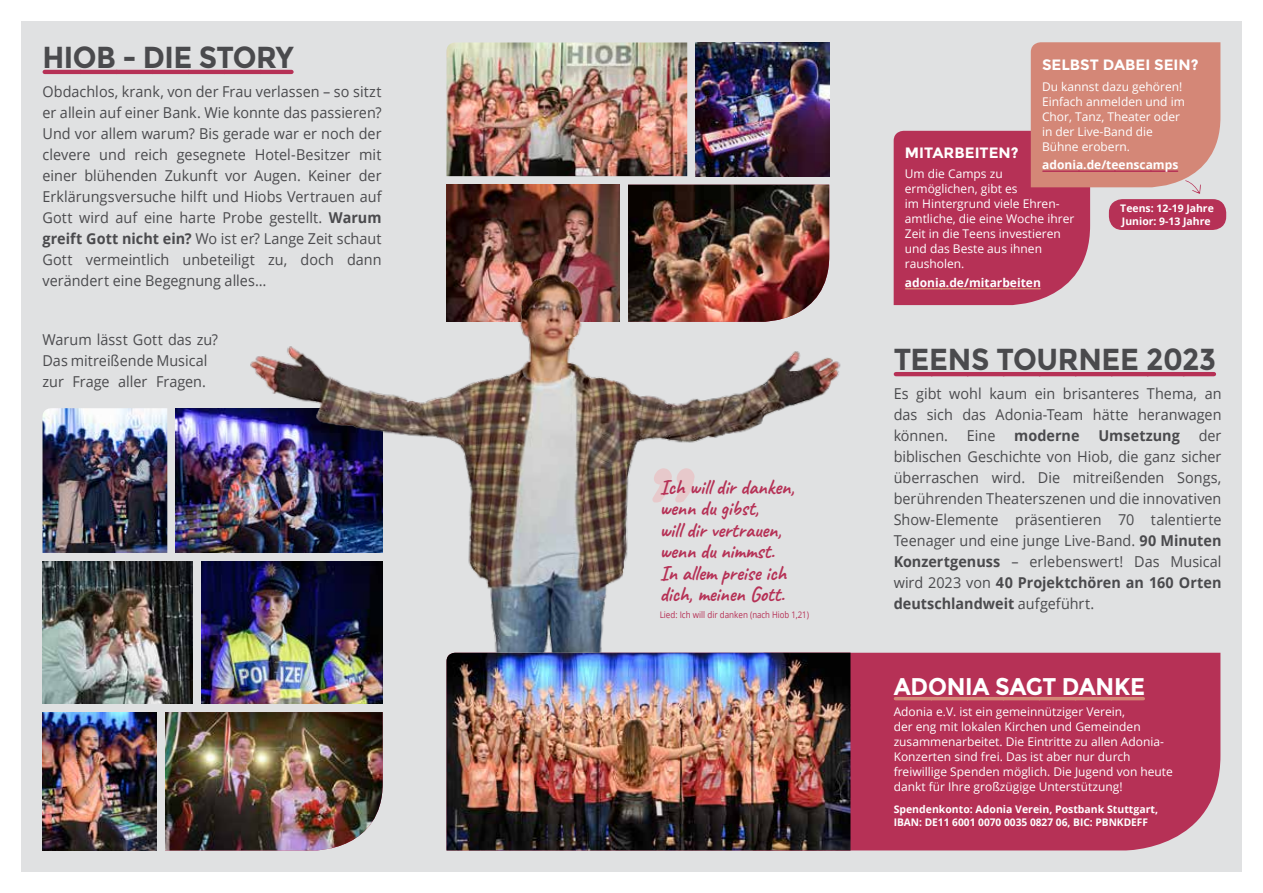
<style>
.page{position:relative;width:1263px;height:893px;background:#fff}
.page>*{position:absolute;margin:0;border:0;box-sizing:border-box;transform-origin:0 0}
.t1{font:700 30.3px "Montserrat";letter-spacing:-.02em;color:#4a4a4d;scale:.95 1}
.t2{font:700 24.15px "Montserrat";letter-spacing:-.01em;color:#fff;scale:.95 1}
.t3{font:700 21.45px/21.5px "Caveat";color:#b63156;scale:.94 1}
.t4{font:15px/21px "Open Sans";color:#4a4a4d;text-align:justify;scale:.96 1}
.t5{font:700 15px "Montserrat";color:#fff}
.t6{font:700 15px "Open Sans";letter-spacing:.005em;color:#4a4a4d;scale:.96 1}
.t7{font:12px/15px "Open Sans";color:#fff}
.t8{font:700 12px "Open Sans";color:#fff}
.t9{font:700 10.5px/13.5px "Open Sans";color:#fff}
.t10{font:9.15px "Open Sans";color:#b63156;scale:.89 1}
.s1{font-weight:700}
</style>
<div class="page">
<div style="left:21px;top:21px;width:1221px;height:851px;background:#e0e1e2"></div>
<svg style="left:45px;top:70px;width:246px;height:4px"></svg>
<img style="left:165px;top:712px;width:218px;height:138px">
<img style="left:628px;top:185px;width:201px;height:67px">
<div style="left:850px;top:653px;width:370px;height:197px;background:#b63156"></div>
<img style="left:43px;top:408px;width:124px;height:145px">
<img style="left:446px;top:43px;width:241px;height:133px">
<img style="left:696px;top:43px;width:133px;height:133px">
<img style="left:446px;top:185px;width:173px;height:67px">
<img style="left:176px;top:408px;width:11px;height:145px">
<img style="left:446px;top:653px;width:404px;height:197px">
<img style="left:43px;top:561px;width:150px;height:142px">
<img style="left:201px;top:653px;width:182px;height:50px">
<img style="left:43px;top:712px;width:113px;height:138px">
<svg style="left:905px;top:372px;width:309px;height:4px"></svg>
<svg style="left:895px;top:697px;width:248px;height:3px"></svg>
<img style="left:187px;top:252px;width:718px;height:401px">
<svg style="left:652px;top:468px;width:43px;height:34px"></svg>
<div style="left:1109px;top:199px;width:117px;height:31px;background:#b63156;border-radius:13px"></div>
<svg style="left:894px;top:42px;width:326px;height:263px"></svg>
<h1 class="t1" style="left:43px;top:39px;width:266px">HIOB - DIE STORY</h1>
<p class="t4" style="left:43px;top:81px;width:355px">Obdachlos, krank, von der Frau verlassen – so sitzt er allein auf einer Bank. Wie konnte das passieren?<br>Und vor allem warum? Bis gerade war er noch der clevere und reich gesegnete Hotel-Besitzer mit einer blühenden Zukunft vor Augen. Keiner der Erklärungsversuche hilft und Hiobs Vertrauen auf Gott wird auf eine harte Probe gestellt. <span class="s1">Warum greift Gott nicht ein?</span> Wo ist er? Lange Zeit schaut Gott vermeintlich unbeteiligt zu, doch dann verändert eine Begegnung alles…</p>
<p class="t4" style="left:43px;top:329px;width:184px;text-align:left">Warum lässt Gott das zu?<br>Das mitreißende Musical zur Frage aller Fragen.</p>
<h3 class="t3" style="left:660px;top:476px;width:145px">Ich will dir danken, wenn du gibst,<br>will dir vertrauen, wenn du nimmst.<br>In allem preise ich dich, meinen Gott.</h3>
<p class="t10" style="left:660px;top:608px;width:169px">Lied: Ich will dir danken (nach Hiob 1,21)</p>
<p class="t5" style="left:1042px;top:55px;width:11px">SELBS</p>
<p class="t5" style="left:1090px;top:55px;width:35px">T DABEI</p>
<p class="t5" style="left:1154px;top:55px;width:10px">SEIN</p>
<p class="t5" style="left:1191px;top:55px;width:9px">?</p>
<p class="t7" style="left:1042px;top:78px;width:144px">Du kannst dazu gehören!<br>Einfach anmelden und im<br>Chor, Tanz, Theater oder in der Live-Band die<br>Bühne erobern.</p>
<p class="t8" style="left:1042px;top:156px;width:138px">adonia.de/teenscamps</p>
<p class="t9" style="left:1120px;top:202px;width:95px;line-height:12.6px">Teens: 12-19 Jahre<br>Junior: 9-13 Jahre</p>
<p class="t5" style="left:905px;top:144px;width:38px">MI TARBEI</p>
<p class="t5" style="left:979px;top:144px;width:41px">TEN?</p>
<p class="t7" style="left:905px;top:166px;width:171px">Um die Camps zu ermöglichen, gibt es<br>im Hintergrund viele Ehren&shy;amtliche, die eine Woche ihrer<br>Zeit in die Teens investieren und das Beste aus ihnen rausholen.</p>
<p class="t8" style="left:905px;top:274px;width:138px">adonia.de/mitarbeiten</p>
<h1 class="t1" style="left:894px;top:341px;width:341px">TEENS TOURNEE 2023</h1>
<p class="t4" style="left:894px;top:383px;width:343px">Es gibt wohl kaum ein brisanteres Thema, an das sich das Adonia-Team hätte heranwagen können.</p>
<p class="t4" style="left:894px;top:425px;width:343px;text-indent:305px">der biblischen Geschichte von Hiob, die ganz sicher überraschen wird. Die mitreißenden Songs, berührenden Theaterszenen und die innovativen Show-Elemente präsentieren 70 talentierte Teenager und eine junge Live-Band. <span class="s1">90 Minuten Konzertgenuss</span> – erlebenswert! Das Musical wird 2023 von <span class="s1">40 Projektchören an 160 Orten deutschlandweit</span> aufgeführt.</p>
<p class="t4" style="left:967px;top:425px;width:31px">Eine</p>
<p class="t6" style="left:1014px;top:425px;width:70px">moderne</p>
<p class="t6" style="left:1098px;top:425px;width:86px">Umsetzung</p>
<h2 class="t2" style="left:894px;top:672px;width:266px">ADONIA SAGT DANKE</h2>
<p class="t7" style="left:894px;top:704px;width:281px">Adonia e.V. ist ein gemeinnütziger Verein,<br>der eng mit lokalen Kirchen und Gemeinden zusammenarbeitet. Die Eintritte zu allen Adonia-Konzerten sind frei. Das ist aber nur durch freiwillige Spenden möglich. Die Jugend von heute dankt für Ihre großzügige Unterstützung!</p>
<p class="t9" style="left:894px;top:802px;width:266px">Spendenkonto: Adonia Verein, Postbank Stuttgart,<br>IBAN : DE11 6001 0070 0035 0827 06, BIC: PBN KDEFF</p>
</div>
